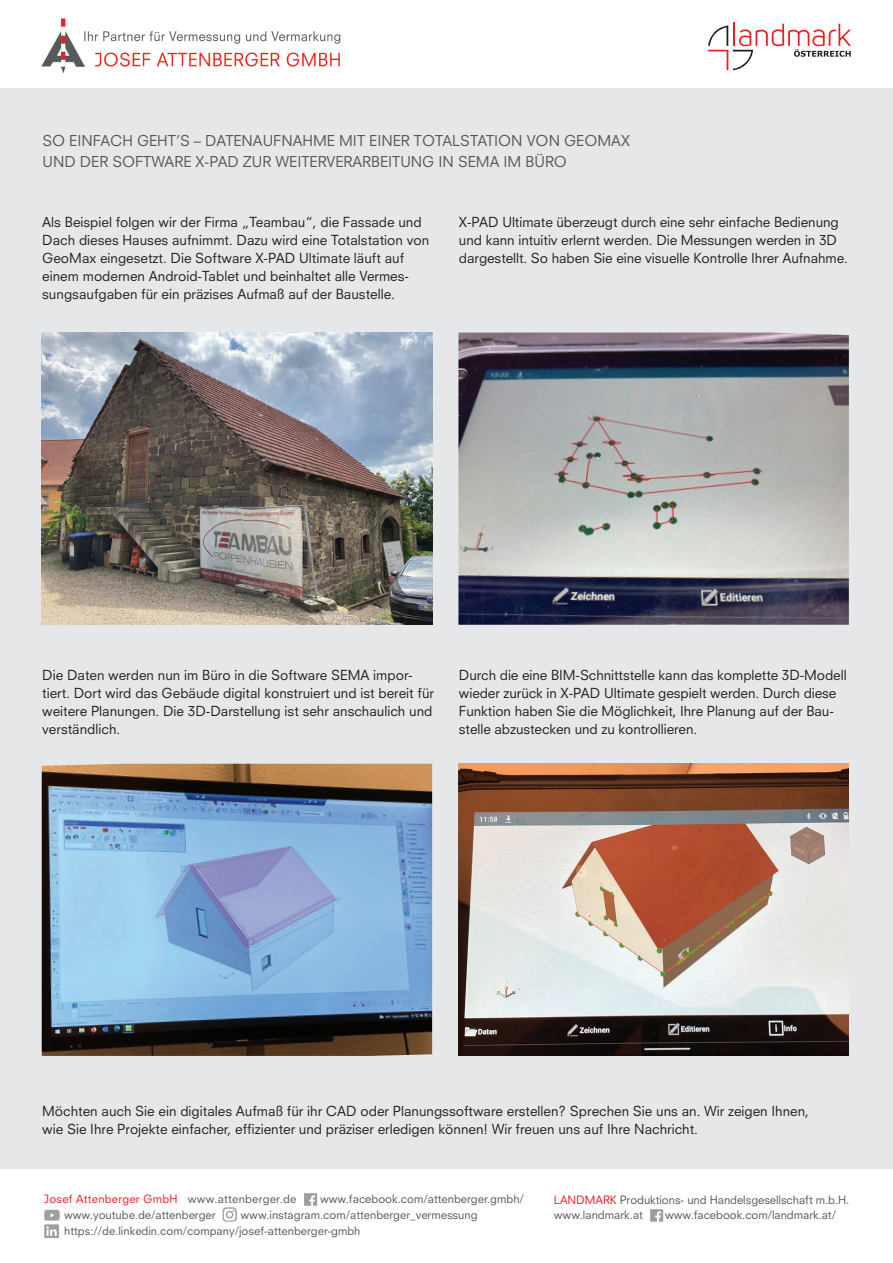
<style>
.page{position:relative;width:893px;height:1263px;background:#fff}
.page>*{position:absolute;margin:0;border:0;box-sizing:border-box;transform-origin:0 0}
.t1{font:14.55px/21px "Neuzeit S";color:#57585a}
.t2{font:13.5px/18px "Neuzeit S";color:#231f20}
.t3{font:11.25px/15.1px "Neuzeit S";color:#57585a}
.t4{font:11.25px "Neuzeit S";letter-spacing:.02em;color:#ee1d23}
.s1{color:#57585a}
.s2{color:#ee1d23}
</style>
<div class="page">
<div style="left:0;top:89px;width:893px;height:1080px;background:#e6e7e9"></div>
<img style="left:41px;top:18px;width:300px;height:56px">
<hr style="left:733px;top:22px;width:2px;height:24px;background:#ee1d23">
<svg style="left:708px;top:24px;width:143px;height:46px"></svg>
<img style="left:42px;top:332px;width:390px;height:293px">
<img style="left:651px;top:1210px;width:11px;height:10px">
<div style="left:649px;top:1208px;width:15px;height:14px;border:1px solid #fff"></div>
<img style="left:305px;top:1194px;width:11px;height:10px">
<div style="left:303px;top:1192px;width:15px;height:14px;border:1px solid #fff"></div>
<img style="left:45px;top:1210px;width:15px;height:9px">
<div style="left:43px;top:1208px;width:19px;height:13px;border:1px solid #fff;border-radius:2px"></div>
<img style="left:222px;top:1207px;width:15px;height:13px">
<div style="left:220px;top:1205px;width:19px;height:17px;border:1px solid #fff;border-radius:3px"></div>
<img style="left:45px;top:1224px;width:14px;height:14px">
<img style="left:458px;top:332px;width:391px;height:293px">
<img style="left:42px;top:764px;width:390px;height:292px">
<img style="left:459px;top:764px;width:390px;height:292px">
<p class="t1" style="left:42px;top:130px;width:589px">So einfach geht’s – Datenaufnahme mit einer Totalstation von Geomax und d er Software X-PAD zur Weiterverarbeitung in SEMA</p>
<p class="t1" style="left:504px;top:151px;width:65px">im Büro</p>
<p class="t2" style="left:42px;top:213px;width:388px">Als Beispiel folgen wir der Firma „Teambau“, die Fassade und Dach dieses Hauses aufnimmt. Dazu wird eine Totalstation von GeoM ax eingesetzt. Die Software X-PAD U ltimate läuft auf einem modernen Android-Tablet und beinhaltet alle Vermes&shy;sungsaufgaben für ein präzises Aufmaß auf der Baustelle.</p>
<p class="t2" style="left:459px;top:213px;width:390px">X-PAD U ltimate überzeugt durch eine sehr einfache Bedienung und kann intuitiv erlernt werden. Die M essungen werden in 3D dargestellt. So haben Sie eine visuelle Kontrolle I hrer Aufnahme.</p>
<p class="t2" style="left:42px;top:665px;width:309px">Die Daten werden nun im Büro in die Software SEMA</p>
<p class="t2" style="left:459px;top:665px;width:389px;text-indent:117px">-Schnittstelle kann das komplette 3D-Modell wieder zurück in X-PAD U ltimate gespielt werden. Durch diese Funktion haben Sie die Möglichkeit, I hre Planung auf der Bau&shy;stelle abzustecken und zu kontrollieren.</p>
<p class="t2" style="left:42px;top:665px;width:393px;text-indent:331px">impor&shy;tiert. Dort wird das Gebäude digital konstruiert und ist bereit für weitere Planungen. Die 3D-Darstellung ist sehr anschaulich und verständlich.</p>
<p class="t2" style="left:459px;top:665px;width:101px">Durch die eine BIM</p>
<p class="t2" style="left:42px;top:1102px;width:768px">M öchten auch Sie ein digitales Aufmaß für ihr CAD oder Planungssoftware erstellen? Sprechen Sie uns an. Wir zeigen I hnen, wie Sie I hre Projekte einfacher, effizienter und präziser erledigen können! Wir freuen uns auf I hre N achricht.</p>
<p class="t4" style="left:44px;top:1192px;width:254px">Josef Attenberger GmbH <span class="s1">www.attenberger.de</span></p>
<p class="t3" style="left:320px;top:1191px;width:205px">www.facebook.com/attenberger.gmbh/</p>
<p class="t3" style="left:64px;top:1207px;width:153px">www.youtube.de/attenberger</p>
<p class="t3" style="left:64px;top:1207px;width:415px;line-height:15.6px;text-indent:176px">www.instagram.com/attenberger_vermessung https://de.linkedin.com/company/josef-attenberger-gmbh</p>
<p class="t3" style="left:554px;top:1192px;width:297px;text-indent:56px"><span class="s2">K</span> Produktions- und Handelsgesellschaft m.b.H . www.landmark.at</p>
<p class="t4" style="left:554px;top:1193px;width:8px">LAN</p>
<p class="t4" style="left:576px;top:1193px;width:18px">DMAR</p>
<p class="t3" style="left:665px;top:1207px;width:173px">www.facebook.com/landmark.at/</p>
</div>
